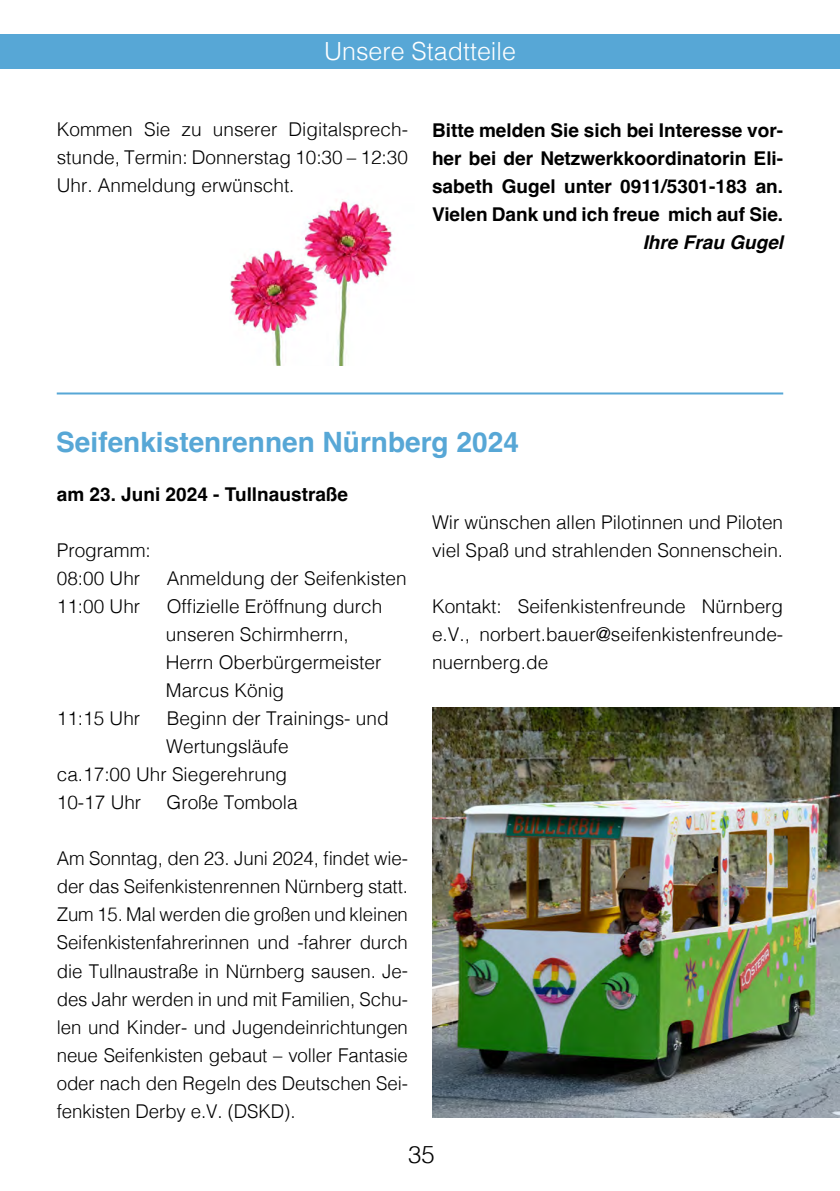
<style>
.page{position:relative;width:840px;height:1191px;background:#fff}
.page>*{position:absolute;margin:0;border:0;box-sizing:border-box;transform-origin:0 0}
.t1{font:700 28px "Helvetica";color:#57a7d6}
.t2{font:300 25px "Helvetica";color:#fff}
.t3{font:300 24px "Helvetica";color:#000}
.t4{font:300 19px/28px "Helvetica";color:#000;text-align:justify}
.t5{font:700 19px/28px "Helvetica";color:#000;text-align:justify}
.t6{font:italic 700 19px "Helvetica";color:#000}
</style>
<div class="page">
<div style="left:0;top:34px;width:839px;height:34px;background:#57a7d6"></div>
<img style="left:304px;top:201px;width:88px;height:165px">
<img style="left:230px;top:248px;width:93px;height:118px">
<hr style="left:57px;top:392px;width:725px;height:2px;background:#57a7d6">
<img style="left:432px;top:707px;width:407px;height:410px">
<h2 class="t2" style="left:324px;top:30px;width:193px">Unsere Stadtteile</h2>
<p class="t4" style="left:57px;top:114px;width:352px">Kommen Sie zu unserer Digitalsprech&shy;stunde, Termin: Donnerstag 10:30 – 12:30<br>Uhr. Anmeldung erwünscht.</p>
<p class="t5" style="left:432px;top:118px;width:352px">Bitte melden Sie sich bei Interesse vor&shy;her bei der Netzwerkkoordinatorin Eli&shy;sabeth Gugel unter 0911/5301-183 an.<br>Vielen Dank und ich freue mich auf Sie.</p>
<p class="t6" style="left:642px;top:230px;width:142px">Ihre Frau Gugel</p>
<h1 class="t1" style="left:56px;top:425px;width:464px">Seifenkistenrennen Nürnberg 2024</h1>
<p class="t5" style="left:57px;top:483px;width:293px">am 23. Juni 2024 - Tullnaustraße</p>
<p class="t4" style="left:57px;top:535px;width:95px">Programm:<br>08:00 Uhr</p>
<p class="t4" style="left:167px;top:563px;width:241px">Anmeldung der Seifenkisten</p>
<p class="t4" style="left:57px;top:591px;width:85px">11:00 Uhr</p>
<p class="t4" style="left:166px;top:591px;width:218px;text-align:left">Offizielle Eröffnung durch unseren Schirmherrn,<br>Herrn Oberbürgermeister<br>Marcus König</p>
<p class="t4" style="left:57px;top:703px;width:85px">11:15 Uhr</p>
<p class="t4" style="left:167px;top:703px;width:223px">Beginn der Trainings- und</p>
<p class="t4" style="left:166px;top:731px;width:124px">Wertungsläufe</p>
<p class="t4" style="left:57px;top:759px;width:232px">ca.17:00 Uhr Siegerehrung</p>
<p class="t4" style="left:57px;top:787px;width:86px">10-17 Uhr</p>
<p class="t4" style="left:166px;top:787px;width:132px">Große Tombola</p>
<p class="t4" style="left:57px;top:843px;width:352px">Am Sonntag, den 23. Juni 2024, findet wie&shy;der das Seifenkistenrennen Nürnberg statt.<br>Zum 15. Mal werden die großen und kleinen Seifenkistenfahrerinnen und -fahrer durch die Tullnaustraße in Nürnberg sausen. Je&shy;des Jahr werden in und mit Familien, Schu&shy;len und Kinder- und Jugendeinrichtungen neue Seifenkisten gebaut – voller Fantasie oder nach den Regeln des Deutschen Sei&shy;fenkisten Derby e.V. (DSKD).</p>
<p class="t4" style="left:432px;top:506px;width:352px">Wir wünschen allen Pilotinnen und Piloten viel Spaß und strahlenden Sonnenschein.</p>
<p class="t4" style="left:432px;top:590px;width:352px">Kontakt: Seifenkistenfreunde Nürnberg e.V., norbert.bauer@seifenkistenfreunde&shy;nuernberg.de</p>
<p class="t3" style="left:408px;top:1134px;width:28px">35</p>
</div>
